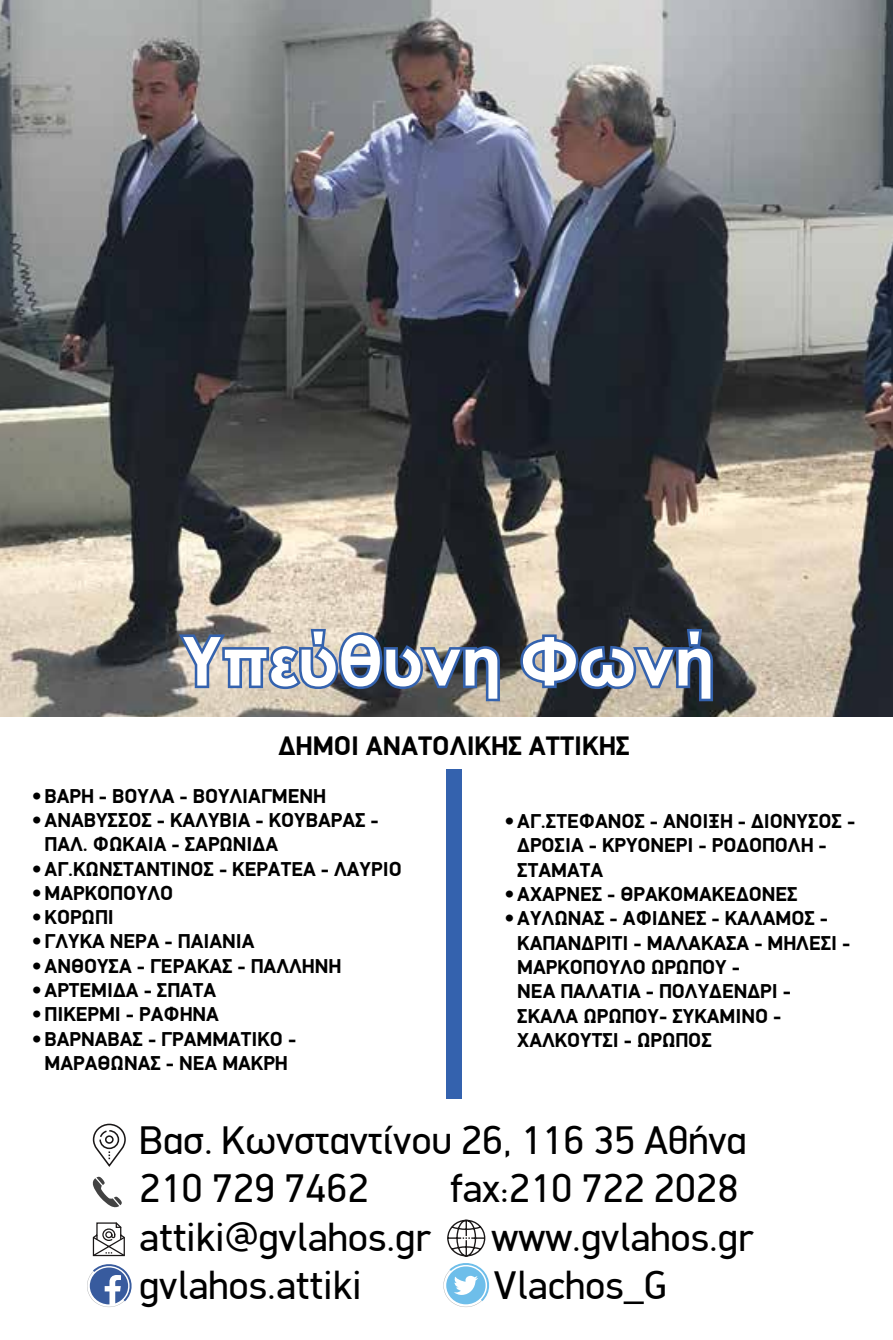
<style>
.page{position:relative;width:893px;height:1340px;background:#fff}
.page>*{position:absolute;margin:0;border:0;box-sizing:border-box;transform-origin:0 0}
.t1{font:700 67.5px "Century Gothic";color:#fff}
.t2{font:40.27px/48.4px "PF Din Display";color:#000}
.t3{font:700 27px "PF Din Display";color:#000}
.t4{font:700 20.25px/24.3px "PF Din Display";color:#000}
</style>
<div class="page">
<svg style="left:92px;top:1176px;width:30px;height:32px"></svg>
<svg style="left:92px;top:1123px;width:34px;height:44px"></svg>
<svg style="left:443px;top:1219px;width:47px;height:87px"></svg>
<svg style="left:87px;top:1222px;width:45px;height:84px"></svg>
<img style="left:0;top:0;width:893px;height:716px">
<svg style="left:175px;top:625px;width:327px;height:79px;background:#7a8495"></svg>
<svg style="left:518px;top:625px;width:198px;height:79px;background:#5a6679"></svg>
<div style="left:446px;top:768px;width:16px;height:330px;background:#3462ae"></div>
<h1 class="t1" style="left:181px;top:610px;width:535px">Υπεύθυνη Φωνή</h1>
<h3 class="t3" style="left:279px;top:729px;width:352px">ΔΗΜΟΙ ΑΝΑΤΟΛΙΚΗΣ ΑΤΤΙΚΗΣ</h3>
<p class="t4" style="left:32px;top:783px;width:296px">•ΒΑΡΗ - ΒΟΥΛΑ - ΒΟΥΛΙΑΓΜΕΝΗ</p>
<p class="t4" style="left:45px;top:807px;width:336px;text-indent:-13px">•ΑΝΑΒΥΣΣΟΣ - ΚΑΛΥΒΙΑ - ΚΟΥΒΑΡΑΣ -<br>ΠΑΛ. ΦΩΚΑΙΑ - ΣΑΡΩΝΙΔΑ</p>
<p class="t4" style="left:32px;top:856px;width:371px">•ΑΓ.ΚΩΝΣΤΑΝΤΙΝΟΣ - ΚΕΡΑΤΕΑ - ΛΑΥΡΙΟ</p>
<p class="t4" style="left:32px;top:880px;width:143px">•ΜΑΡΚΟΠΟΥΛΟ</p>
<p class="t4" style="left:32px;top:904px;width:83px">•ΚΟΡΩΠΙ</p>
<p class="t4" style="left:32px;top:929px;width:224px">•ΓΛΥΚΑ ΝΕΡΑ - ΠΑΙΑΝΙΑ</p>
<p class="t4" style="left:32px;top:953px;width:311px">•ΑΝΘΟΥΣΑ - ΓΕΡΑΚΑΣ - ΠΑΛΛΗΝΗ</p>
<p class="t4" style="left:32px;top:977px;width:186px">•ΑΡΤΕΜΙΔΑ - ΣΠΑΤΑ</p>
<p class="t4" style="left:32px;top:1002px;width:189px">•ΠΙΚΕΡΜΙ - ΡΑΦΗΝΑ</p>
<p class="t4" style="left:32px;top:1026px;width:266px;text-align:center">•ΒΑΡΝΑΒΑΣ - ΓΡΑΜΜΑΤΙΚΟ -<br>ΜΑΡΑΘΩΝΑΣ - ΝΕΑ ΜΑΚΡΗ</p>
<p class="t4" style="left:517px;top:808px;width:339px;text-indent:-13px">•ΑΓ.ΣΤΕΦΑΝΟΣ - ΑΝΟΙΞΗ - ΔΙΟΝΥΣΟΣ -<br>ΔΡΟΣΙΑ - ΚΡΥΟΝΕΡΙ - ΡΟΔΟΠΟΛΗ -<br>ΣΤΑΜΑΤΑ</p>
<p class="t4" style="left:504px;top:881px;width:295px">•ΑΧΑΡΝΕΣ - ΘΡΑΚΟΜΑΚΕΔΟΝΕΣ</p>
<p class="t4" style="left:517px;top:906px;width:335px;text-indent:-13px">•ΑΥΛΩΝΑΣ - ΑΦΙΔΝΕΣ - ΚΑΛΑΜΟΣ -<br>ΚΑΠΑΝΔΡΙΤΙ - ΜΑΛΑΚΑΣΑ - ΜΗΛΕΣΙ -<br>ΜΑΡΚΟΠΟΥΛΟ ΩΡΩΠΟΥ -<br>ΝΕΑ ΠΑΛΑΤΙΑ - ΠΟΛΥΔΕΝΔΡΙ -<br>ΣΚΑΛΑ ΩΡΩΠΟΥ- ΣΥΚΑΜΙΝΟ -<br>ΧΑΛΚΟΥΤΣΙ - ΩΡΩΠΟΣ</p>
<h2 class="t2" style="left:139px;top:1115px;width:609px">Βασ. Κωνσταντίνου 26, 116 35 Αθήνα<br>210 729 7462</h2>
<h2 class="t2" style="left:450px;top:1164px;width:290px">fax:210 722 2028</h2>
<h2 class="t2" style="left:139px;top:1212px;width:292px">attiki@gvlahos.gr</h2>
<h2 class="t2" style="left:492px;top:1212px;width:263px">www.gvlahos.gr</h2>
<h2 class="t2" style="left:139px;top:1260px;width:224px">gvlahos.attiki</h2>
<h2 class="t2" style="left:494px;top:1260px;width:175px">Vlachos_G</h2>
</div>
